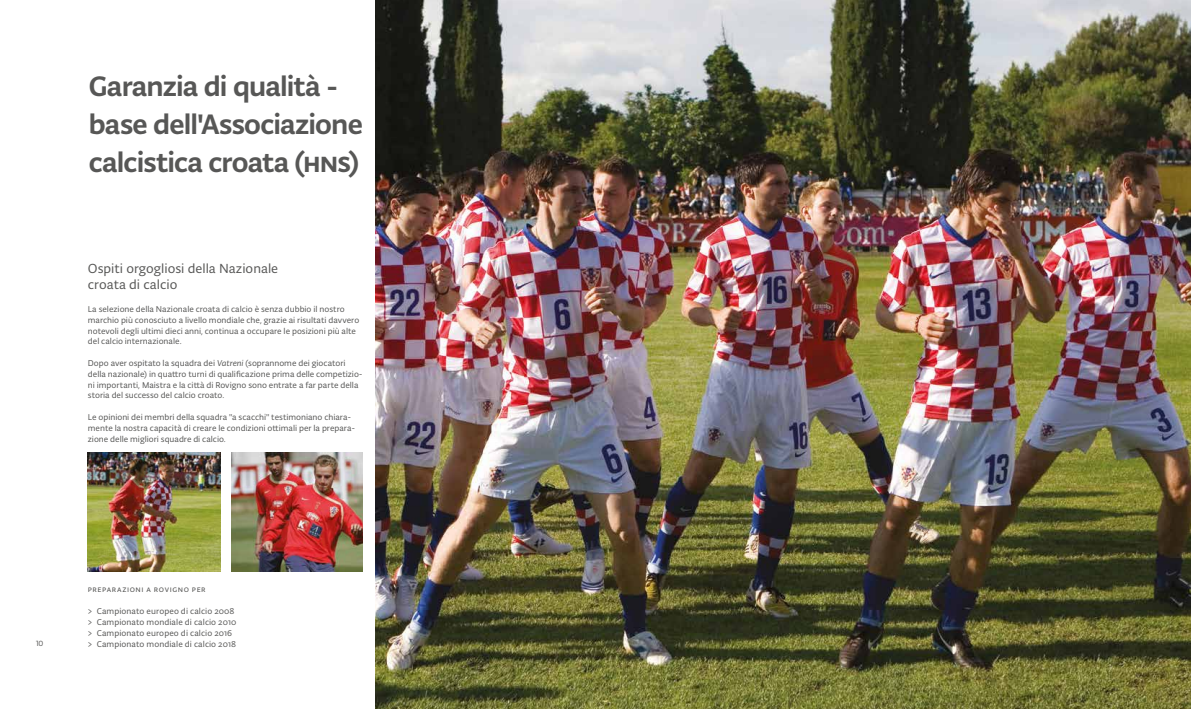
<style>
.page{position:relative;width:1191px;height:709px;background:#fff}
.page>*{position:absolute;margin:0;border:0;box-sizing:border-box;transform-origin:0 0}
.t1{font:500 30px/38px "Typonine Sans Pro";letter-spacing:-.03em;color:#575756}
.t2{font:14px/16px "Typonine Sans Pro";color:#575756}
.t3{font:9px/10.8px "Typonine Sans Pro";color:#575756}
.t4{font:9px "Typonine Sans Pro";letter-spacing:.065em;color:#575756}
.t5{font:8px "Typonine Sans Pro";color:#575756}
.s1{font-style:italic}
</style>
<div class="page">
<img style="left:88px;top:452px;width:132px;height:119px">
<img style="left:231px;top:452px;width:132px;height:119px">
<img style="left:375px;top:0;width:816px;height:709px">
<h1 class="t1" style="left:89px;top:67px;width:275px">Garanzia di qualità - base dell'Associazione calcistica croata (hns)</h1>
<h2 class="t2" style="left:88px;top:261px;width:192px">Ospiti orgogliosi della Nazionale croata di calcio</h2>
<p class="t3" style="left:88px;top:303px;width:273px">La selezione della Nazionale croata di calcio è senza dubbio il nostro marchio più conosciuto a livello mondiale che, grazie ai risultati davvero notevoli degli ultimi dieci anni, continua a occupare le posizioni più alte del calcio internazionale.</p>
<p class="t3" style="left:88px;top:357px;width:276px">Dopo aver ospitato la squadra dei <span class="s1">Vatreni</span> (soprannome dei giocatori della nazionale) in quattro turni di qualificazione prima delle competizio&shy;ni importanti, Maistra e la città di Rovigno sono entrate a far parte della storia del successo del calcio croato.</p>
<p class="t3" style="left:88px;top:411px;width:269px">Le opinioni dei membri della squadra "a scacchi" testimoniano chiara&shy;mente la nostra capacità di creare le condizioni ottimali per la prepara&shy;zione delle migliori squadre di calcio.</p>
<p class="t5" style="left:36px;top:638px;width:9px">10</p>
<p class="t4" style="left:88px;top:583px;width:119px">preparazioni a rovigno per</p>
<p class="t3" style="left:88px;top:606px;width:150px">&gt; Campionato europeo di calcio 2008 &gt; Campionato mondiale di calcio 2010 &gt; Campionato europeo di calcio 2016 &gt; Campionato mondiale di calcio 2018</p>
</div>
